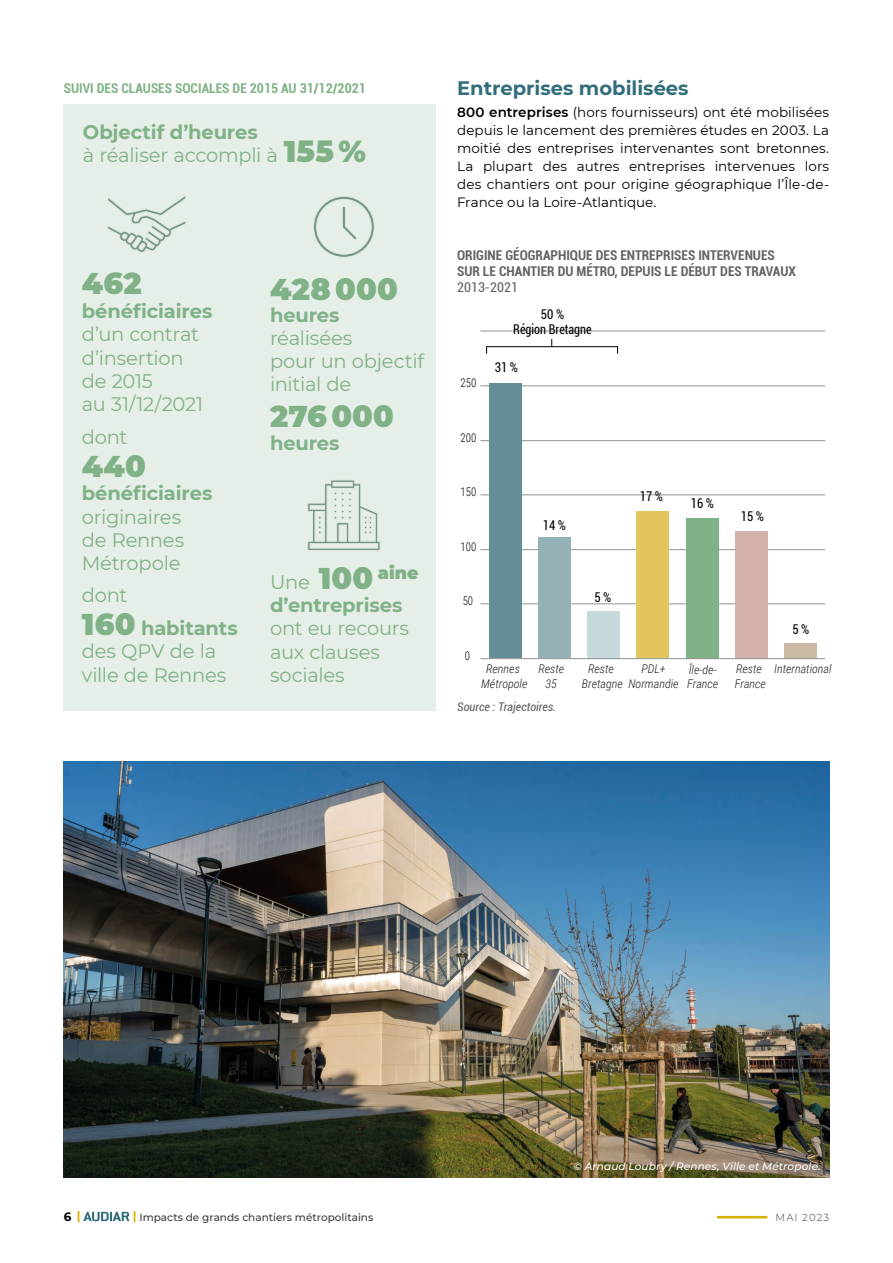
<style>
.page{position:relative;width:893px;height:1263px;background:#fff}
.page>*{position:absolute;margin:0;border:0;box-sizing:border-box;transform-origin:0 0}
.Texte_chiffre_clé_de{font:900 30px "Montserrat";letter-spacing:.005em;color:#80b187}
.Note_de_bas_de_page{font:19.5px/23.4px "Montserrat";letter-spacing:-.015em;color:#80b187}
.Texte_chiffre_clé_de-2{font:19.5px/22.5px "Montserrat";letter-spacing:-.015em;color:#80b187}
.Texte_chiffre_clé_de-3{font:700 19.5px "Montserrat";letter-spacing:-.005em;color:#80b187}
.T2{font:700 19.5px "Montserrat";color:#316d7b}
.Texte_chiffre_clé_de-4{font:900 17.55px "Montserrat";color:#80b187}
.texte_courant{font:13.5px/18px "Montserrat";color:#000;text-align:justify}
.Titre_graphe{font:700 condensed 13.5px/16.2px "Roboto";color:#646363}
.Titre_graphe_bleu_en{font:700 condensed 13.5px "Roboto";color:#80b187}
.t1{font:condensed 13.5px/14.7px "Roboto";color:#010202;text-align:center;scale:.9 1}
.Sous-titre_graphe{font:condensed 13.5px "Roboto";color:#646363}
.t2{font:italic 300 12px/14.4px "Roboto Condensed";color:#1d1e1c;text-align:center}
.source{font:italic condensed 12px "Roboto";color:#646363}
.t3{font:300 12px "Roboto Condensed";color:#010202;scale:.9 1}
.t4{font:700 12px "Montserrat";color:#000}
.t5{font:500 10.5px "Montserrat";color:#3c3c3b}
.Crédit_photo{font:italic 500 10.5px "Montserrat";letter-spacing:.01em;color:#fff}
.t6{font:300 10.2px "Montserrat";letter-spacing:.1em;color:#3c3c3b}
.s1{font-weight:700}
.s2{font-weight:900;font-size:30px}
.s3{font-weight:400;font-size:19.5px}
.s4{font-size:30px}
.s5{font-weight:600}
.s6{color:#d8b200}
.s7{font-weight:700;font-size:12px;color:#d8b200}
</style>
<div class="page">
<svg style="left:83px;top:1212px;width:46px;height:9px"></svg>
<hr style="left:717px;top:1216px;width:50px;height:2px;background:#d8b200">
<img style="left:64px;top:761px;width:765px;height:417px">
<hr style="left:480px;top:604px;width:345px;height:1px;background:#929292">
<hr style="left:480px;top:549px;width:345px;height:1px;background:#929292">
<hr style="left:480px;top:495px;width:345px;height:1px;background:#929292">
<hr style="left:480px;top:440px;width:345px;height:1px;background:#929292">
<hr style="left:480px;top:386px;width:345px;height:1px;background:#929292">
<hr style="left:480px;top:331px;width:345px;height:1px;background:#929292">
<div style="left:489px;top:384px;width:33px;height:274px;background:#648d97"></div>
<div style="left:538px;top:538px;width:33px;height:120px;background:#94b1b8"></div>
<div style="left:587px;top:611px;width:33px;height:47px;background:#c6dadc"></div>
<div style="left:636px;top:511px;width:33px;height:147px;background:#e3c55d"></div>
<div style="left:686px;top:518px;width:33px;height:140px;background:#80b288"></div>
<div style="left:735px;top:531px;width:32px;height:127px;background:#d4b2ab"></div>
<div style="left:784px;top:643px;width:33px;height:15px;background:#cab9a3"></div>
<hr style="left:480px;top:658px;width:345px;height:1px;background:#929292">
<hr style="left:487px;top:346px;width:131px;height:1px;background:#000">
<div style="left:64px;top:105px;width:372px;height:606px;background:#e6efe7"></div>
<svg style="left:107px;top:195px;width:79px;height:58px"></svg>
<svg style="left:313px;top:196px;width:62px;height:62px"></svg>
<svg style="left:307px;top:480px;width:74px;height:71px"></svg>
<p class="Titre_graphe_bleu_en" style="left:64px;top:79px;width:304px">SUIVI DES CLAUSES SOCIALES DE 2015 AU 31/12/2021</p>
<p class="Texte_chiffre_clé_de-2" style="left:83px;top:120px;width:285px"><span class="s1">Objectif d’heures<br></span>à réaliser accompli à <span class="s2">155 %</span></p>
<p class="Texte_chiffre_clé_de" style="left:82px;top:261px;width:61px">462</p>
<p class="Texte_chiffre_clé_de-3" style="left:82px;top:297px;width:132px">bénéficiaires</p>
<p class="Note_de_bas_de_page" style="left:82px;top:322px;width:123px">d’un contrat d’insertion de 2015<br>au 31/12/2021</p>
<p class="Texte_chiffre_clé_de-2" style="left:82px;top:425px;width:47px">dont</p>
<p class="Texte_chiffre_clé_de" style="left:82px;top:444px;width:66px">440</p>
<p class="Texte_chiffre_clé_de-3" style="left:82px;top:479px;width:132px">bénéficiaires</p>
<p class="Note_de_bas_de_page" style="left:82px;top:504px;width:104px">originaires de Rennes<br>Métropole</p>
<p class="Texte_chiffre_clé_de-2" style="left:82px;top:583px;width:47px">dont</p>
<p class="Texte_chiffre_clé_de-3" style="left:82px;top:614px;width:158px"><span class="s2">160</span> habitants</p>
<p class="Note_de_bas_de_page" style="left:82px;top:639px;width:146px">des QPV de la ville de Rennes</p>
<p class="Texte_chiffre_clé_de" style="left:270px;top:267px;width:129px">428 000</p>
<p class="Texte_chiffre_clé_de-2" style="left:270px;top:303px;width:84px"><span class="s1">heures </span>réalisées</p>
<p class="Note_de_bas_de_page" style="left:270px;top:348px;width:155px">pour un objectif initial de</p>
<p class="Texte_chiffre_clé_de" style="left:270px;top:394px;width:125px">276 000</p>
<p class="Texte_chiffre_clé_de-3" style="left:270px;top:429px;width:71px">heures</p>
<p class="Texte_chiffre_clé_de-4" style="left:270px;top:560px;width:150px"><span class="s3">Une</span> <span class="s4">100</span> aine</p>
<p class="Texte_chiffre_clé_de-3" style="left:270px;top:591px;width:134px">d’entreprises</p>
<p class="Note_de_bas_de_page" style="left:270px;top:616px;width:141px">ont eu recours aux clauses sociales</p>
<p class="T2" style="left:457px;top:74px;width:233px">Entreprises mobilisées</p>
<p class="texte_courant" style="left:457px;top:102px;width:374px"><span class="s5">800 entreprises</span> (hors fournisseurs) ont été mobilisées depuis le lancement des premières études en 2003. La moitié des entreprises intervenantes sont bretonnes.<br>La plupart des autres entreprises intervenues lors des chantiers ont pour origine géographique l’Île-de-France ou la Loire-Atlantique.</p>
<p class="Titre_graphe" style="left:457px;top:246px;width:340px">ORIGINE GÉOGRAPHIQUE DES ENTREPRISES INTERVENUES<br>SUR LE CHANTIER DU MÉTRO, DEPUIS LE DÉBUT DES TRAVAUX</p>
<p class="Sous-titre_graphe" style="left:457px;top:278px;width:62px">2013-2021</p>
<p class="t3" style="left:461px;top:375px;width:19px">250</p>
<p class="t3" style="left:461px;top:429px;width:19px">200</p>
<p class="t1" style="left:513px;top:306px;width:89px">50 %<br>Région Bretagne</p>
<p class="t1" style="left:495px;top:360px;width:27px">31 %</p>
<p class="t3" style="left:461px;top:484px;width:19px">150</p>
<p class="t3" style="left:461px;top:538px;width:19px">100</p>
<p class="t1" style="left:543px;top:517px;width:27px">14 %</p>
<p class="t1" style="left:640px;top:489px;width:27px">17 %</p>
<p class="t1" style="left:691px;top:496px;width:27px">16 %</p>
<p class="t1" style="left:741px;top:509px;width:27px">15 %</p>
<p class="t3" style="left:463px;top:593px;width:13px">50</p>
<p class="t1" style="left:594px;top:590px;width:20px">5 %</p>
<p class="t3" style="left:465px;top:647px;width:7px">0</p>
<p class="t2" style="left:481px;top:661px;width:48px">Rennes<br>Métropole</p>
<p class="t2" style="left:538px;top:661px;width:27px">Reste<br>35</p>
<p class="t2" style="left:582px;top:661px;width:42px">Reste<br>Bretagne</p>
<p class="t2" style="left:628px;top:661px;width:52px">PDL+<br>Normandie</p>
<p class="t2" style="left:687px;top:662px;width:33px;text-align:left">Île-de-<br>France</p>
<p class="t2" style="left:735px;top:661px;width:33px;text-align:left">Reste<br>France</p>
<p class="source" style="left:457px;top:698px;width:100px">Source : Trajectoires.</p>
<p class="t1" style="left:792px;top:622px;width:20px">5 %</p>
<p class="t2" style="left:774px;top:661px;width:59px">International</p>
<p class="Crédit_photo" style="left:573px;top:1159px;width:249px">© Arnaud Loubry / Rennes, Ville et Métropole.</p>
<p class="t4" style="left:64px;top:1208px;width:18px">6 <span class="s6">|</span></p>
<p class="t5" style="left:133px;top:1210px;width:242px"><span class="s7">|</span> Impacts de grands chantiers métropolitains</p>
<p class="t6" style="left:776px;top:1210px;width:55px">MAI 2023</p>
</div>
